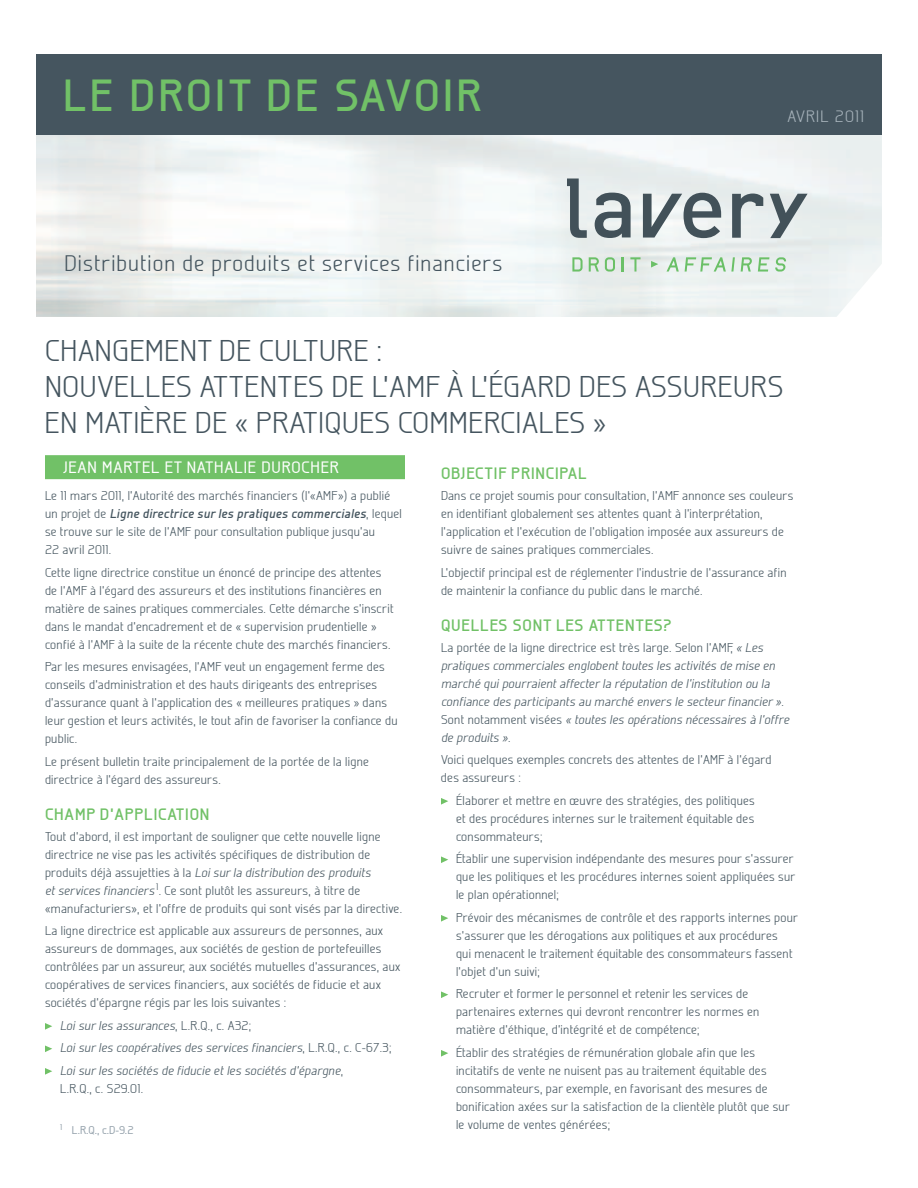
<style>
.page{position:relative;width:918px;height:1188px;background:#fff}
.page>*{position:absolute;margin:0;border:0;box-sizing:border-box;transform-origin:0 0}
.t1{font:700 45px "Galette";letter-spacing:.075em;color:#71c167}
.t2{font:300 30px/36px "Galette";letter-spacing:.025em;color:#45555f}
.t3{font:300 22.5px "Galette";letter-spacing:.05em;color:#45555f}
.t4{font:700 16.5px "Galette";letter-spacing:.05em;color:#71c167}
.t5{font:500 16.5px "Galette";letter-spacing:.05em;color:#fff}
.t6{font:300 16.5px "Galette";letter-spacing:.075em;color:#a8b4bc}
.t7{font:300 12.75px/18px "Galette";letter-spacing:.025em;color:#45555f}
.t8{font:italic 300 12.75px/18px "Galette";letter-spacing:.025em;color:#45555f}
.t9{font:500 11.25px "Galette";color:#95a2ac}
.s1{font-weight:700;font-style:italic}
.s2{font-style:italic}
.s3{font-style:normal}
</style>
<div class="page">
<img style="left:36px;top:135px;width:846px;height:182px">
<div style="left:36px;top:54px;width:846px;height:81px;background:#45555f"></div>
<div style="left:45px;top:455px;width:360px;height:24px;background:#71c167"></div>
<svg style="left:45px;top:1023px;width:7px;height:7px"></svg>
<svg style="left:45px;top:1046px;width:7px;height:6px"></svg>
<svg style="left:45px;top:1068px;width:7px;height:7px"></svg>
<svg style="left:441px;top:798px;width:7px;height:7px"></svg>
<svg style="left:441px;top:856px;width:7px;height:7px"></svg>
<svg style="left:441px;top:915px;width:7px;height:7px"></svg>
<svg style="left:441px;top:991px;width:7px;height:7px"></svg>
<svg style="left:441px;top:1050px;width:7px;height:7px"></svg>
<svg style="left:595px;top:193px;width:36px;height:45px;background:#838e93"></svg>
<svg style="left:567px;top:178px;width:20px;height:60px"></svg>
<svg style="left:643px;top:193px;width:78px;height:45px"></svg>
<svg style="left:732px;top:194px;width:31px;height:44px"></svg>
<svg style="left:770px;top:194px;width:38px;height:44px;background:#a7b0b3"></svg>
<svg style="left:572px;top:257px;width:11px;height:15px"></svg>
<svg style="left:589px;top:257px;width:10px;height:15px"></svg>
<svg style="left:605px;top:257px;width:10px;height:15px"></svg>
<svg style="left:622px;top:257px;width:2px;height:15px"></svg>
<svg style="left:630px;top:257px;width:11px;height:15px"></svg>
<svg style="left:667px;top:257px;width:12px;height:15px"></svg>
<svg style="left:685px;top:257px;width:50px;height:15px"></svg>
<svg style="left:741px;top:257px;width:11px;height:15px"></svg>
<svg style="left:758px;top:257px;width:11px;height:15px"></svg>
<svg style="left:775px;top:257px;width:11px;height:15px"></svg>
<svg style="left:651px;top:261px;width:7px;height:7px"></svg>
<h1 class="t1" style="left:63px;top:67px;width:420px">LE DROIT DE SAVOIR</h1>
<h3 class="t3" style="left:64px;top:250px;width:440px">Distribution de produits et services financiers</h3>
<p class="t6" style="left:788px;top:106px;width:78px">Avril 2011</p>
<h2 class="t2" style="left:45px;top:332px;width:740px">CHANGEMENT DE CULTURE :<br>NOUVELLES ATTENTES DE L’AMF À L’ÉGARD DES ASSUREURS<br>EN MATIÈRE DE « PRATIQUES COMMERCIALES »</h2>
<p class="t5" style="left:63px;top:457px;width:277px">JEAN MARTEL ET NATHALIE DUROCHER</p>
<p class="t7" style="left:45px;top:487px;width:358px">Le 11 mars 2011, l’Autorité des marchés financiers (l’«AMF») a publié un projet de <span class="s1">Ligne directrice sur les pratiques commerciales</span>, lequel se trouve sur le site de l’AMF pour consultation publique jusqu’au<br>22 avril 2011.</p>
<p class="t7" style="left:45px;top:563px;width:350px">Cette ligne directrice constitue un énoncé de principe des attentes de l’AMF à l’égard des assureurs et des institutions financières en matière de saines pratiques commerciales. Cette démarche s’inscrit dans le mandat d’encadrement et de « supervision prudentielle » confié à l’AMF à la suite de la récente chute des marchés financiers.</p>
<p class="t7" style="left:45px;top:658px;width:354px">Par les mesures envisagées, l’AMF veut un engagement ferme des conseils d’administration et des hauts dirigeants des entreprises d’assurance quant à l’application des « meilleures pratiques » dans leur gestion et leurs activités, le tout afin de favoriser la confiance du public.</p>
<p class="t7" style="left:45px;top:752px;width:325px">Le présent bulletin traite principalement de la portée de la ligne directrice à l’égard des assureurs.</p>
<p class="t4" style="left:45px;top:804px;width:166px">CHAMP D’APPLICATION</p>
<p class="t7" style="left:45px;top:827px;width:359px">Tout d’abord, il est important de souligner que cette nouvelle ligne directrice ne vise pas les activités spécifiques de distribution de produits déjà assujetties à la <span class="s2">Loi sur la distribution des produits<br>et services financiers</span> <sup>1</sup>. Ce sont plutôt les assureurs, à titre de «manufacturiers», et l’offre de produits qui sont visés par la directive.</p>
<p class="t7" style="left:45px;top:922px;width:357px">La ligne directrice est applicable aux assureurs de personnes, aux assureurs de dommages, aux sociétés de gestion de portefeuilles contrôlées par un assureur, aux sociétés mutuelles d’assurances, aux coopératives de services financiers, aux sociétés de fiducie et aux sociétés d’épargne régis par les lois suivantes :</p>
<p class="t8" style="left:60px;top:1014px;width:333px;line-height:22.5px">Loi sur les assurances<span class="s3">, L.R.Q., c. A32;<br></span>Loi sur les coopératives des services financiers<span class="s3">, L.R.Q., c. C-67.3;<br></span>Loi sur les sociétés de fiducie et les sociétés d’épargne<span class="s3">,</span></p>
<p class="t7" style="left:60px;top:1079px;width:85px">L.R.Q., c. S29.01.</p>
<p class="t9" style="left:60px;top:1123px;width:75px"><sup>1</sup> L.R.Q., C.D-9.2</p>
<p class="t4" style="left:441px;top:463px;width:146px">OBJECTIF PRINCIPAL</p>
<p class="t7" style="left:441px;top:487px;width:354px">Dans ce projet soumis pour consultation, l’AMF annonce ses couleurs en identifiant globalement ses attentes quant à l’interprétation, l’application et l’exécution de l’obligation imposée aux assureurs de suivre de saines pratiques commerciales.</p>
<p class="t7" style="left:441px;top:563px;width:347px">L’objectif principal est de réglementer l’industrie de l’assurance afin de maintenir la confiance du public dans le marché.</p>
<p class="t4" style="left:441px;top:615px;width:232px">QUELLES SONT LES ATTENTES?</p>
<p class="t8" style="left:441px;top:638px;width:350px"><span class="s3">La portée de la ligne directrice est très large. Selon l’AMF,</span> « Les pratiques commerciales englobent toutes les activités de mise en marché qui pourraient affecter la réputation de l’institution ou la confiance des participants au marché envers le secteur financier »<span class="s3">.<br>Sont notamment visées</span> « toutes les opérations nécessaires à l’offre de produits »<span class="s3">.</span></p>
<p class="t7" style="left:441px;top:751px;width:332px">Voici quelques exemples concrets des attentes de l’AMF à l’égard des assureurs :</p>
<p class="t7" style="left:456px;top:791px;width:300px;text-align:justify">Élaborer et mettre en œuvre des stratégies, des politiques et des procédures internes sur le traitement équitable des consommateurs;</p>
<p class="t7" style="left:456px;top:850px;width:341px">Établir une supervision indépendante des mesures pour s’assurer que les politiques et les procédures internes soient appliquées sur le plan opérationnel;</p>
<p class="t7" style="left:456px;top:908px;width:344px">Prévoir des mécanismes de contrôle et des rapports internes pour s’assurer que les dérogations aux politiques et aux procédures<br>qui menacent le traitement équitable des consommateurs fassent l’objet d’un suivi;</p>
<p class="t7" style="left:456px;top:985px;width:305px;text-indent:-7px">Recruter et former le personnel et retenir les services de partenaires externes qui devront rencontrer les normes en matière d’éthique, d’intégrité et de compétence;</p>
<p class="t7" style="left:456px;top:1043px;width:336px">Établir des stratégies de rémunération globale afin que les incitatifs de vente ne nuisent pas au traitement équitable des consommateurs, par exemple, en favorisant des mesures de bonification axées sur la satisfaction de la clientèle plutôt que sur le volume de ventes générées;</p>
</div>
